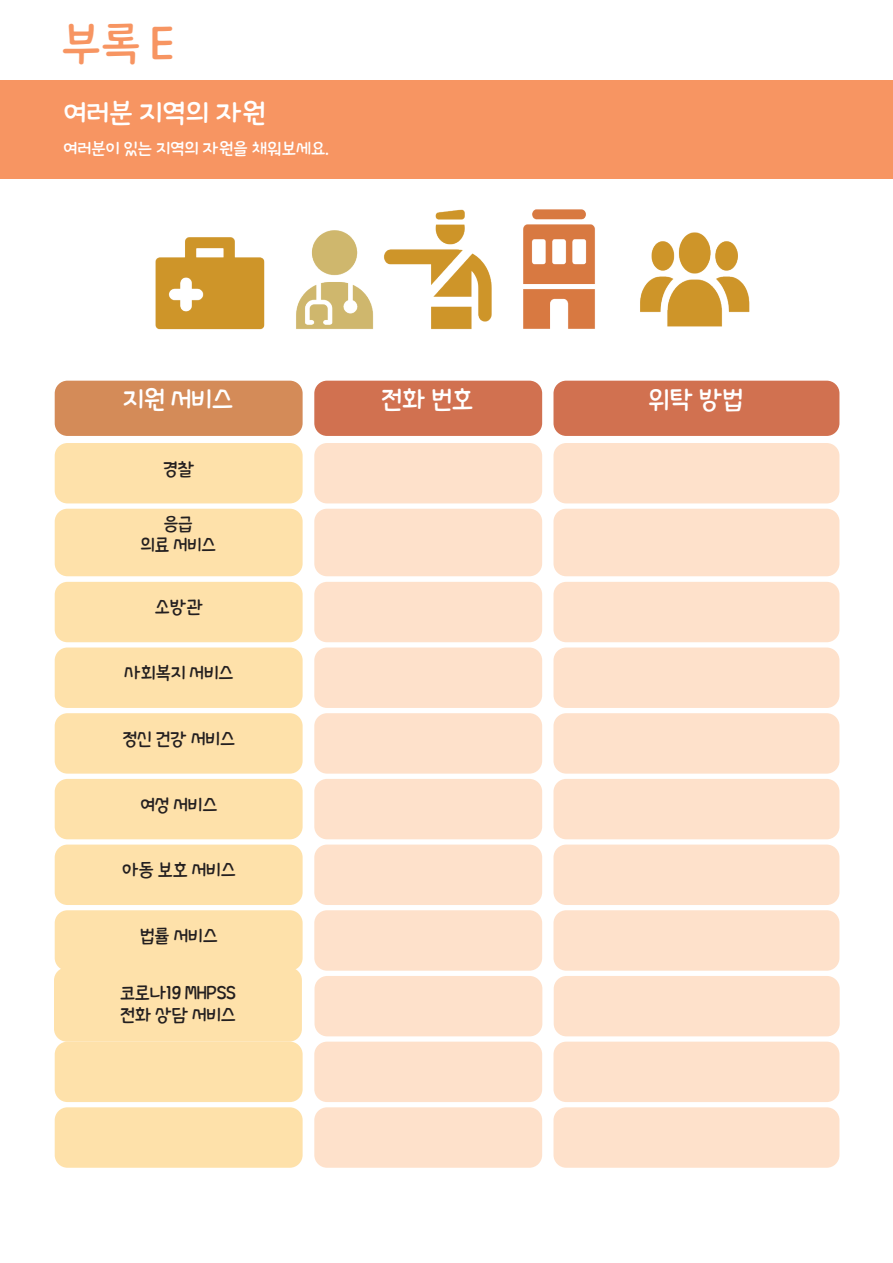
<style>
.page{position:relative;width:893px;height:1263px;background:#fff}
.page>*{position:absolute;margin:0;border:0;box-sizing:border-box;transform-origin:0 0}
.t1{font:45px "THE Alien";color:#f79562}
.t2{font:27px "THE Alien";color:#fff}
.Style_de_paragraphe{font:25.5px "THE Alien";letter-spacing:-.01em;color:#fff;scale:.96 1}
.Style_de_paragraphe-2{font:18px "THE Alien";letter-spacing:-.01em;color:#231f20;scale:.96 1}
.Style_de_paragraphe-3{font:18px "THE Alien";letter-spacing:-.01em;color:#231f20;scale:.93 1}
.t3{font:16.5px "THE Alien";color:#fff}
</style>
<div class="page">
<div style="left:0;top:80px;width:893px;height:99px;background:#f79562"></div>
<div style="left:55px;top:381px;width:248px;height:55px;background:#d48b58;border-radius:13px"></div>
<div style="left:314px;top:381px;width:228px;height:55px;background:#d17150;border-radius:13px"></div>
<div style="left:55px;top:443px;width:248px;height:60px;background:#fee1aa;border-radius:13px"></div>
<div style="left:314px;top:443px;width:228px;height:60px;background:#fee1cb;border-radius:13px"></div>
<div style="left:55px;top:509px;width:248px;height:67px;background:#fee1aa;border-radius:13px"></div>
<div style="left:314px;top:509px;width:228px;height:67px;background:#fee1cb;border-radius:13px"></div>
<div style="left:55px;top:582px;width:248px;height:60px;background:#fee1aa;border-radius:13px"></div>
<div style="left:314px;top:582px;width:228px;height:60px;background:#fee1cb;border-radius:13px"></div>
<div style="left:55px;top:647px;width:248px;height:61px;background:#fee1aa;border-radius:13px"></div>
<div style="left:314px;top:647px;width:228px;height:61px;background:#fee1cb;border-radius:13px"></div>
<div style="left:55px;top:713px;width:248px;height:61px;background:#fee1aa;border-radius:13px"></div>
<div style="left:314px;top:713px;width:228px;height:61px;background:#fee1cb;border-radius:13px"></div>
<div style="left:55px;top:779px;width:248px;height:60px;background:#fee1aa;border-radius:13px"></div>
<div style="left:314px;top:779px;width:228px;height:60px;background:#fee1cb;border-radius:13px"></div>
<div style="left:55px;top:844px;width:248px;height:61px;background:#fee1aa;border-radius:13px"></div>
<div style="left:314px;top:844px;width:228px;height:61px;background:#fee1cb;border-radius:13px"></div>
<div style="left:55px;top:910px;width:248px;height:61px;background:#fee1aa;border-radius:13px"></div>
<div style="left:314px;top:910px;width:228px;height:61px;background:#fee1cb;border-radius:13px"></div>
<div style="left:54px;top:967px;width:248px;height:75px;background:#fee1aa;border-radius:13px"></div>
<div style="left:314px;top:976px;width:228px;height:60px;background:#fee1cb;border-radius:13px"></div>
<div style="left:553px;top:381px;width:286px;height:55px;background:#d17150;border-radius:13px"></div>
<div style="left:553px;top:443px;width:286px;height:60px;background:#fee1cb;border-radius:13px"></div>
<div style="left:553px;top:509px;width:286px;height:67px;background:#fee1cb;border-radius:13px"></div>
<div style="left:553px;top:582px;width:286px;height:60px;background:#fee1cb;border-radius:13px"></div>
<div style="left:553px;top:647px;width:286px;height:61px;background:#fee1cb;border-radius:13px"></div>
<div style="left:553px;top:713px;width:286px;height:61px;background:#fee1cb;border-radius:13px"></div>
<div style="left:553px;top:779px;width:286px;height:60px;background:#fee1cb;border-radius:13px"></div>
<div style="left:553px;top:844px;width:286px;height:61px;background:#fee1cb;border-radius:13px"></div>
<div style="left:553px;top:910px;width:286px;height:61px;background:#fee1cb;border-radius:13px"></div>
<div style="left:554px;top:976px;width:286px;height:60px;background:#fee1cb;border-radius:13px"></div>
<img style="left:155px;top:209px;width:595px;height:121px">
<div style="left:55px;top:1042px;width:248px;height:60px;background:#fee1aa;border-radius:13px"></div>
<div style="left:314px;top:1042px;width:228px;height:60px;background:#fee1cb;border-radius:13px"></div>
<div style="left:553px;top:1042px;width:286px;height:60px;background:#fee1cb;border-radius:13px"></div>
<div style="left:55px;top:1107px;width:248px;height:61px;background:#fee1aa;border-radius:13px"></div>
<div style="left:314px;top:1107px;width:228px;height:61px;background:#fee1cb;border-radius:13px"></div>
<div style="left:553px;top:1107px;width:286px;height:61px;background:#fee1cb;border-radius:13px"></div>
<p class="t1" style="left:61px;top:12px;width:115px">부록 E</p>
<p class="t2" style="left:63px;top:93px;width:204px">여러분 지역의 자원</p>
<p class="t3" style="left:63px;top:137px;width:267px">여러분이 있는 지역의 자원을 채워보세요.</p>
<p class="Style_de_paragraphe" style="left:123px;top:381px;width:116px">지원 서비스</p>
<p class="Style_de_paragraphe" style="left:381px;top:381px;width:97px">전화 번호</p>
<p class="Style_de_paragraphe-2" style="left:163px;top:456px;width:34px">경찰</p>
<p class="Style_de_paragraphe-3" style="left:163px;top:511px;width:33px">응급</p>
<p class="Style_de_paragraphe-3" style="left:140px;top:532px;width:83px">의료 서비스</p>
<p class="Style_de_paragraphe-2" style="left:154px;top:594px;width:52px">소방관</p>
<p class="Style_de_paragraphe-2" style="left:124px;top:660px;width:116px">사회복지 서비스</p>
<p class="Style_de_paragraphe-2" style="left:122px;top:726px;width:119px">정신 건강 서비스</p>
<p class="Style_de_paragraphe-2" style="left:140px;top:791px;width:82px">여성 서비스</p>
<p class="Style_de_paragraphe-2" style="left:122px;top:857px;width:120px">아동 보호 서비스</p>
<p class="Style_de_paragraphe-2" style="left:140px;top:923px;width:82px">법률 서비스</p>
<p class="Style_de_paragraphe-2" style="left:120px;top:980px;width:123px">코로나19 MHPSS</p>
<p class="Style_de_paragraphe-2" style="left:120px;top:1002px;width:122px">전화 상담 서비스</p>
<p class="Style_de_paragraphe" style="left:648px;top:381px;width:101px">위탁 방법</p>
</div>
